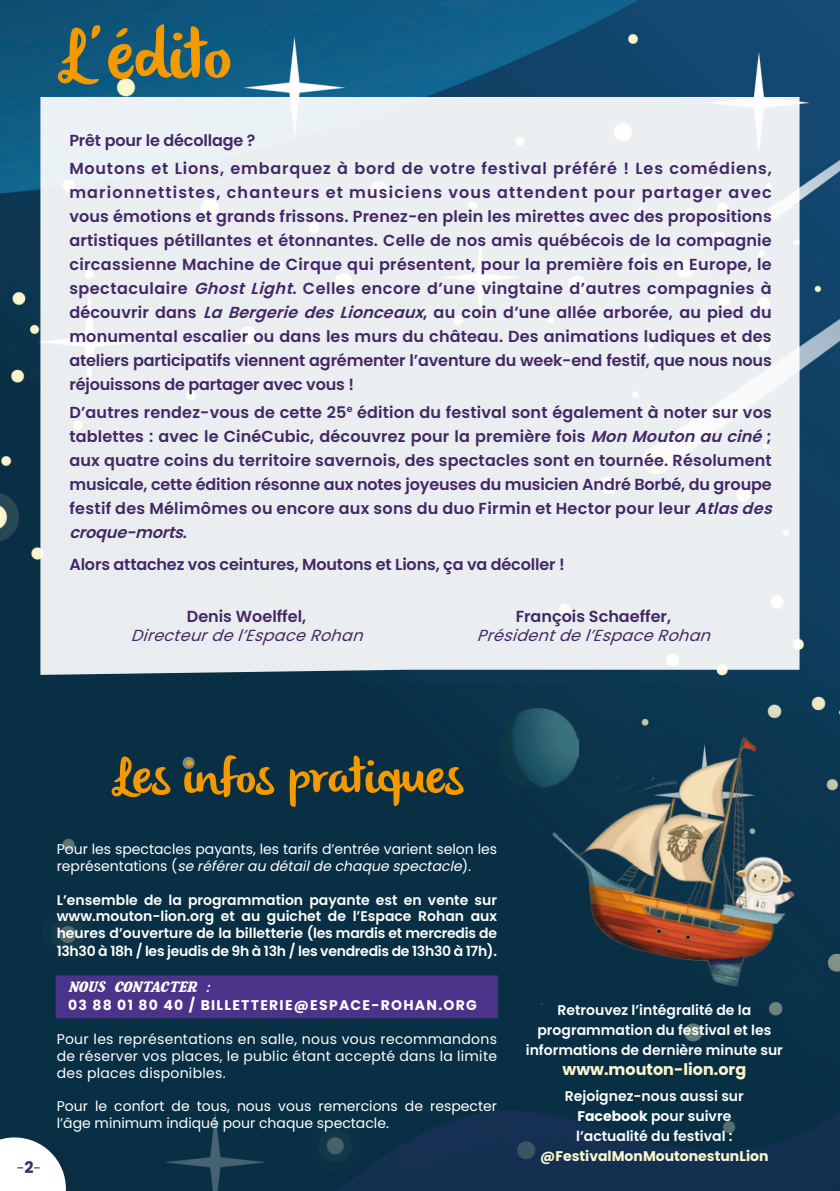
<style>
.page{position:relative;width:840px;height:1191px;background:#fff}
.page>*{position:absolute;margin:0;border:0;box-sizing:border-box;transform-origin:0 0}
.t1{font:70px "olivier";letter-spacing:-.01em;color:#f49900}
.t2{font:50px "olivier";color:#f49900}
.t3{font:600 16px/24px "Poppins";letter-spacing:.01em;color:#442767;text-align:justify}
.t4{font:600 16px "Poppins";letter-spacing:-.01em;color:#442767}
.t5{font:italic 16px "Poppins";color:#442767}
.t6{font:700 16px "Poppins";color:#fbf7ce}
.t7{font:600 14px/17.2px "Poppins";color:#fff;text-align:justify}
.t8{font:14px/16.8px "Poppins";color:#fff}
.t9{font:700 14px "Poppins";letter-spacing:.09em;color:#fff}
.t10{font:700 14px "Poppins";color:#fbf7ce}
.t11{font:14px "Dominica";color:#fff}
.t12{font:14px "Poppins";color:#442767}
.s1{font-style:italic}
.s2{font-weight:700;font-size:16px}
.s3{font-weight:700}
</style>
<div class="page">
<img style="left:0;top:0;width:839px;height:683px">
<div style="left:40px;top:97px;width:759px;height:578px;background:#ebeef1"></div>
<div style="left:0;top:683px;width:839px;height:508px;background:#082f44"></div>
<div style="left:56px;top:975px;width:442px;height:43px;background:#4d328a;border:2px solid #4d328a"></div>
<img style="left:541px;top:708px;width:298px;height:298px">
<svg style="left:0;top:1137px;width:66px;height:54px"></svg>
<img style="left:502px;top:708px;width:76px;height:80px">
<p class="t1" style="left:60px;top:15px;width:174px">L’édito</p>
<p class="t4" style="left:69px;top:131px;width:187px">Prêt pour le décollage ?</p>
<p class="t3" style="left:69px;top:156px;width:703px">Moutons et Lions, embarquez à bord de votre festival préféré ! Les comédiens, marionnettistes, chanteurs et musiciens vous attendent pour partager avec vous émotions et grands frissons. Prenez-en plein les mirettes avec des propositions artistiques pétillantes et étonnantes. Celle de nos amis québécois de la compagnie circassienne Machine de Cirque qui présentent, pour la première fois en Europe, le spectaculaire <span class="s1">GhostLight</span>. Celles encore d’une vingtaine d’autres compagnies à découvrir dans <span class="s1">LaBergeriedesLionceaux</span>, au coin d’une allée arborée, au pied du monumental escalier ou dans les murs du château. Des animations ludiques et des ateliers participatifs viennent agrémenter l’aventure du week-end festif, que nous nous réjouissons de partager avec vous !</p>
<p class="t3" style="left:69px;top:400px;width:710px;text-align:left">D’autres rendez-vous de cette 25<sup>e</sup> édition du festival sont également à noter sur vos tablettes : avec le CinéCubic, découvrez pour la première fois <span class="s1">MonMoutonauciné</span>; aux quatre coins du territoire savernois, des spectacles sont en tournée. Résolument musicale, cette édition résonne aux notes joyeuses du musicien André Borbé, du groupe festif des Mélimômes ou encore aux sons du duo Firmin et Hector pour leur <span class="s1">Atlasdes croque-morts</span>.</p>
<p class="t4" style="left:69px;top:555px;width:496px">Alors attachez vos ceintures, Moutons et Lions, ça va décoller !</p>
<p class="t3" style="left:187px;top:604px;width:121px">Denis Woelffel,</p>
<p class="t5" style="left:131px;top:626px;width:241px">Directeurdel’EspaceRohan</p>
<p class="t3" style="left:515px;top:604px;width:157px">François Schaeffer,</p>
<p class="t5" style="left:476px;top:626px;width:243px">Présidentdel’EspaceRohan</p>
<p class="t12" style="left:17px;top:1160px;width:26px">-<span class="s2">2</span>-</p>
<p class="t2" style="left:113px;top:747px;width:352px">Les infos pratiques</p>
<p class="t8" style="left:57px;top:841px;width:441px">Pour les spectacles payants, les tarifs d’entrée varient selon les r e p r é s e n t a t i o n s ( <span class="s1">se référerau détailde chaque spectacle</span>) .</p>
<p class="t7" style="left:57px;top:891px;width:441px">L’ensemble de la programmation payante est en vente sur www.mouton-lion.org et au guichet de l’Espace Rohan aux heures d’ouverture de la billetterie (les mardis et mercredis de 13h30 à 18h / les jeudis de 9h à 13h / les vendredis de 13h30 à 17h).</p>
<p class="t11" style="left:68px;top:977px;width:142px">NOUS CONTACTER :</p>
<p class="t9" style="left:68px;top:997px;width:410px">03 88 01 80 40 / BILLETTERIE@ESPACE-ROHAN.ORG</p>
<p class="t8" style="left:57px;top:1030px;width:441px;text-align:justify">Pour les représentations en salle, nous vous recommandons de réserver vos places, le public étant accepté dans la limite des places disponibles.</p>
<p class="t8" style="left:57px;top:1097px;width:441px">Pour le confort de tous, nous vous remercions de respecter l’âge minimum indiqué pour chaque spectacle.</p>
<p class="t7" style="left:557px;top:1001px;width:195px">Retrouvez l’intégralité de la</p>
<p class="t7" style="left:525px;top:1020px;width:258px;line-height:20px;text-align:center">programmation du festival et les informations de dernière minute sur</p>
<p class="t6" style="left:562px;top:1060px;width:185px">www.mouton-lion.org</p>
<p class="t7" style="left:564px;top:1087px;width:180px">Rejoignez-nous aussi sur</p>
<p class="t7" style="left:577px;top:1107px;width:155px"><span class="s3">Facebook</span> pour suivre</p>
<p class="t7" style="left:576px;top:1127px;width:158px">l’actualité du festival :</p>
<p class="t10" style="left:540px;top:1148px;width:230px">@FestivalMonMoutonestunLion</p>
</div>
